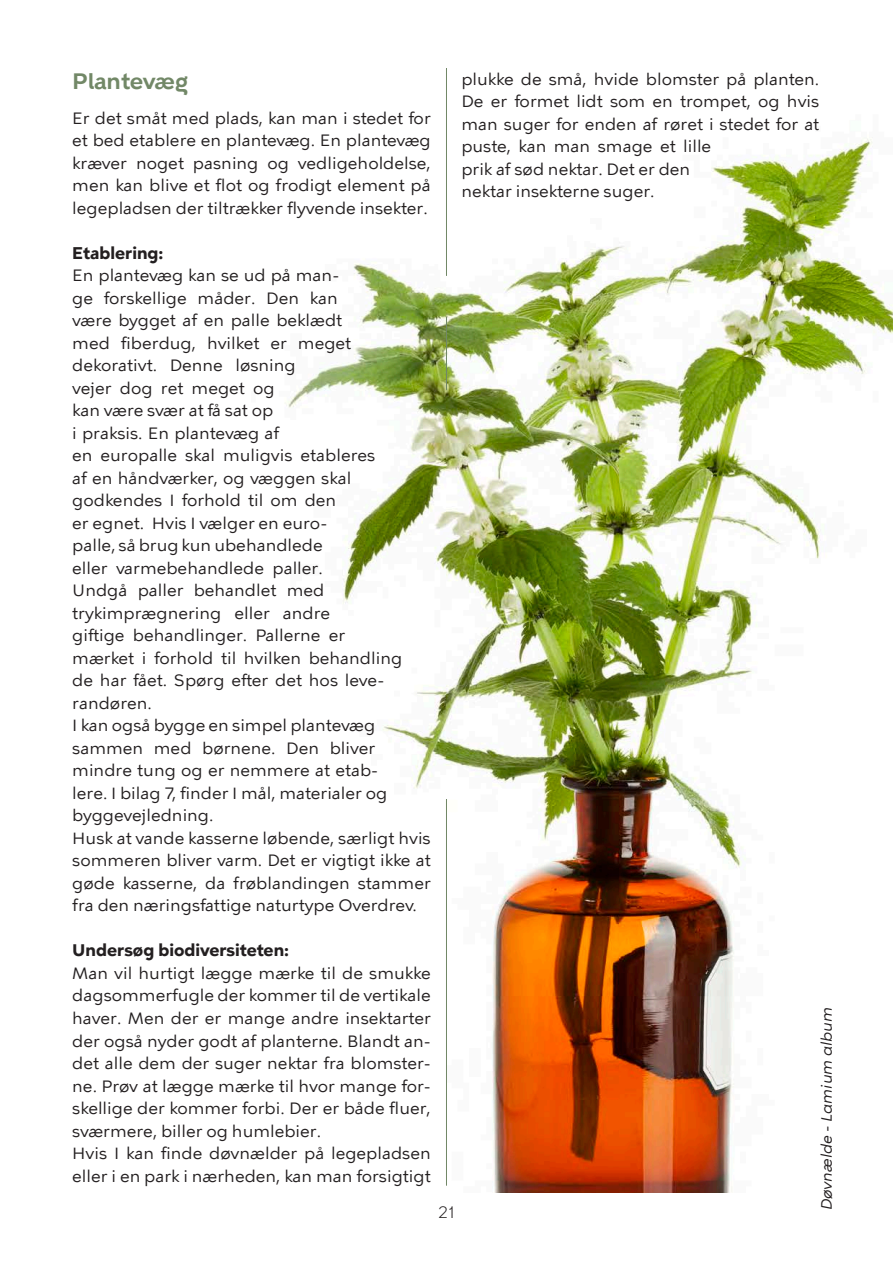
<style>
.page{position:relative;width:893px;height:1263px;background:#fff}
.page>*{position:absolute;margin:0;border:0;box-sizing:border-box;transform-origin:0 0}
.t1{font:600 22.5px "KBH";color:#728867}
.t2{font:16.5px/22.5px "KBH Tekst";color:#231f20}
.t3{font:16.5px/22.5px "KBH Tekst 2";color:#231f20}
.t4{font:700 16.5px "KBH Tekst";color:#231f20}
.t5{font:300 16.5px "KBH";color:#231f20}
.t6{font:italic 15px "KBH Tekst";color:#231f20}
.s1{font-family:"KBH Tekst"}
.s2{font-family:"KBH Tekst 2"}
</style>
<div class="page">
<img style="left:285px;top:138px;width:608px;height:1055px">
<hr style="left:446px;top:317px;width:1px;height:73px;background:#728867">
<hr style="left:446px;top:68px;width:1px;height:208px;background:#728867">
<hr style="left:446px;top:799px;width:1px;height:386px;background:#728867">
<h2 class="t1" style="left:72px;top:67px;width:117px">Plantevæg</h2>
<p class="t3" style="left:72px;top:106px;width:360px;text-align:justify">Er det småt med plads, kan man i stedet for <span class="s1">et bed etablere en plantevæg. En plantevæg </span>kræver noget pasning og vedligeholdelse, men kan blive et flot og frodigt element på legepladsen der tiltrækker flyvende insekter.</p>
<h3 class="t4" style="left:72px;top:243px;width:92px">Etablering:</h3>
<p class="t2" style="left:72px;top:286px;width:305px"><span class="s2">ge forskellige måder. Den kan </span>være bygget af en palle beklædt <span class="s2">med fiberdug, hvilket er meget dekorativt. Denne løsning<br></span>vejer dog ret meget og<br>kan være svær at få sat op<br>i praksis. En plantevæg af<br>en europalle skal muligvis etableres <span class="s2">af en håndværker, og væggen skal </span>godkendes I forhold til om den</p>
<p class="t2" style="left:72px;top:534px;width:331px"><span class="s2">palle, så brug kun ubehandlede<br></span>eller varmebehandlede paller.<br>Undgå paller behandlet med trykimprægnering eller andre<br><span class="s2">giftige behandlinger. Pallerne er </span>mærket i forhold til hvilken behandling</p>
<p class="t2" style="left:72px;top:692px;width:81px">randøren.</p>
<p class="t2" style="left:72px;top:714px;width:305px">I kan også bygge en simpel plantevæg <span class="s2">sammen med børnene. Den bliver</span></p>
<p class="t3" style="left:72px;top:782px;width:317px">lere. I bilag 7, finder I mål, materialer og <span class="s1">byggevejledning.</span></p>
<p class="t3" style="left:72px;top:827px;width:360px;text-align:justify">Husk at vande kasserne løbende, særligt hvis sommeren bliver varm. Det er vigtigt ikke at gøde kasserne, da frøblandingen stammer fra den næringsfattige naturtype Overdrev.</p>
<h3 class="t4" style="left:72px;top:941px;width:218px">Undersøg biodiversiteten:</h3>
<p class="t2" style="left:72px;top:962px;width:360px;text-align:justify">Man vil hurtigt lægge mærke til de smukke dagsommerfugle der kommer til de vertikale haver. Men der er mange andre insektarter</p>
<p class="t2" style="left:72px;top:264px;width:269px">En plantevæg kan se ud på man-</p>
<p class="t2" style="left:72px;top:512px;width:257px">er egnet. Hvis I vælger en euro-</p>
<p class="t3" style="left:72px;top:669px;width:314px">de har fået. Spørg efter det hos leve<span class="s1">-</span></p>
<p class="t2" style="left:72px;top:759px;width:307px">mindre tung og er nemmere at etab-</p>
<p class="t2" style="left:72px;top:1029px;width:360px;text-align:justify">der også nyder godt af planterne. Blandt an&shy;det alle dem der suger nektar fra blomster&shy;ne. Prøv at lægge mærke til hvor mange for-</p>
<p class="t3" style="left:72px;top:1097px;width:360px">skellige der kommer forbi. Der er både fluer, sværmere, biller og humlebier.</p>
<p class="t3" style="left:72px;top:1142px;width:360px">Hvis I kan finde døvnælder på legepladsen eller i en park i nærheden, kan man forsigtigt</p>
<p class="t5" style="left:438px;top:1202px;width:19px">21</p>
<p class="t3" style="left:461px;top:67px;width:359px">plukke de små, hvide blomster på planten.<br>De er formet lidt som en trompet, og hvis <span class="s1">man suger for enden af røret i stedet for at </span>puste, kan man smage et lille<br>prik af sød nektar. Det er den<br><span class="s1">nektar insekterne suger.</span></p>
<p class="t6" style="left:817px;top:1210px;width:205px;rotate:-90deg">Døvnælde - Lamium album</p>
</div>
